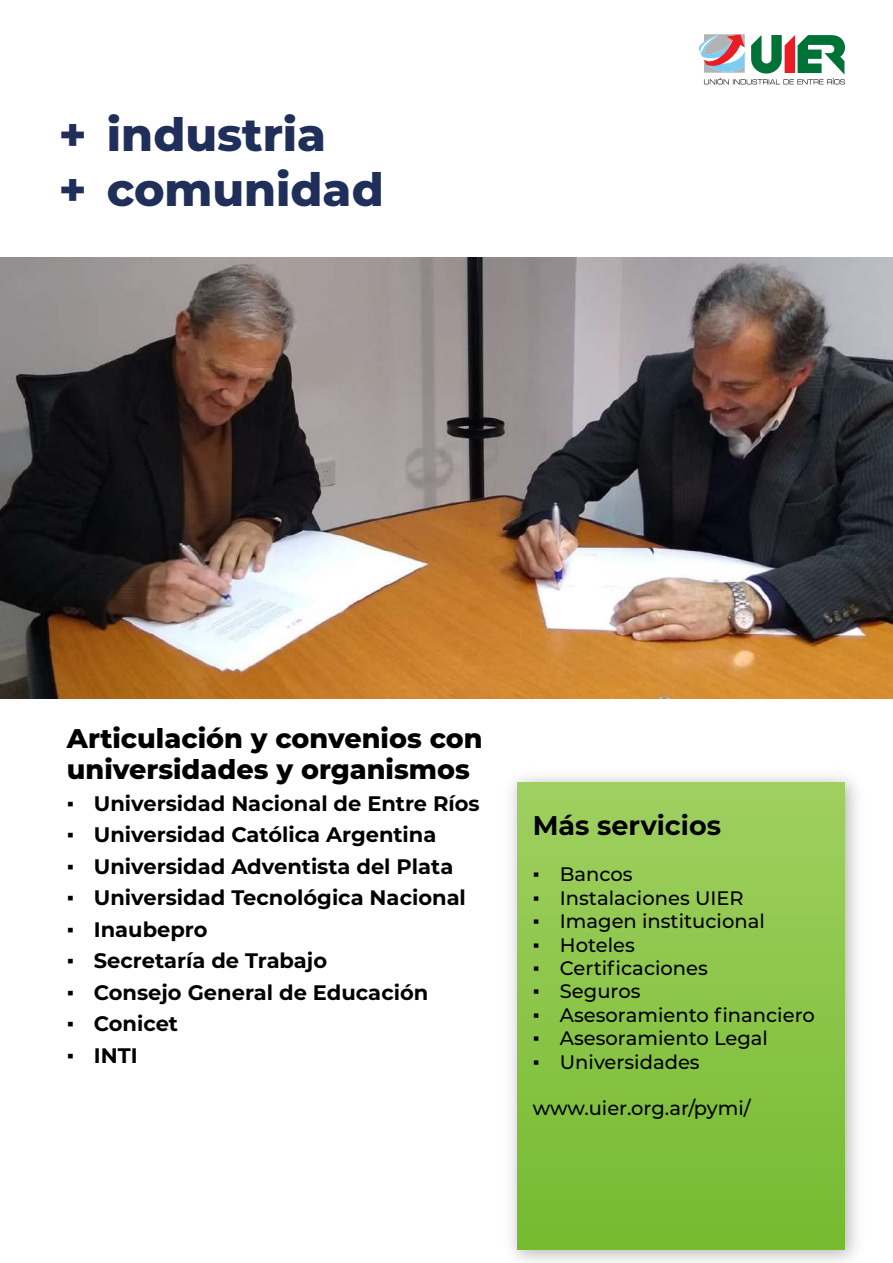
<style>
.page{position:relative;width:893px;height:1263px;background:#fff}
.page>*{position:absolute;margin:0;border:0;box-sizing:border-box;transform-origin:0 0}
.t1{font:800 45.9px/55.1px "Montserrat";color:#202f59}
.t2{font:800 27px/31.5px "Montserrat";color:#000}
.t3{font:700 27px "Montserrat";color:#000}
.t4{font:700 21px "Montserrat";color:#000}
.t5{font:500 19.5px "Montserrat";color:#000}
.s1{font-family:"Times New Roman";font-weight:400}
</style>
<div class="page">
<svg style="left:698px;top:34px;width:147px;height:50px"></svg>
<img style="left:0;top:257px;width:893px;height:441px">
<div style="left:517px;top:782px;width:328px;height:468px;background:linear-gradient(to bottom,#a0d061,#75ba2f)"></div>
<h1 class="t1" style="left:59px;top:105px;width:326px">+ industria<br>+ comunidad</h1>
<p class="t2" style="left:67px;top:721px;width:417px">Articulación y convenios con universidades y organismos</p>
<p class="t4" style="left:67px;top:788px;width:414px"><span class="s1">▪</span> Universidad Nacional de Entre Ríos</p>
<p class="t4" style="left:67px;top:819px;width:371px"><span class="s1">▪</span> Universidad Católica Argentina</p>
<p class="t4" style="left:67px;top:851px;width:388px"><span class="s1">▪</span> Universidad Adventista del Plata</p>
<p class="t4" style="left:67px;top:882px;width:401px"><span class="s1">▪</span> Universidad Tecnológica Nacional</p>
<p class="t4" style="left:67px;top:914px;width:142px"><span class="s1">▪</span> Inaubepro</p>
<p class="t4" style="left:67px;top:945px;width:262px"><span class="s1">▪</span> Secretaría de Trabajo</p>
<p class="t4" style="left:67px;top:977px;width:363px"><span class="s1">▪</span> Consejo General de Educación</p>
<p class="t4" style="left:67px;top:1008px;width:113px"><span class="s1">▪</span> Conicet</p>
<p class="t4" style="left:67px;top:1040px;width:72px"><span class="s1">▪</span> INTI</p>
<p class="t3" style="left:533px;top:806px;width:190px">Más servicios</p>
<p class="t5" style="left:533px;top:861px;width:101px"><span class="s1">▪</span> Bancos</p>
<p class="t5" style="left:533px;top:884px;width:212px"><span class="s1">▪</span> Instalaciones UIER</p>
<p class="t5" style="left:533px;top:908px;width:233px"><span class="s1">▪</span> Imagen institucional</p>
<p class="t5" style="left:533px;top:931px;width:104px"><span class="s1">▪</span> Hoteles</p>
<p class="t5" style="left:533px;top:954px;width:177px"><span class="s1">▪</span> Certificaciones</p>
<p class="t5" style="left:533px;top:978px;width:109px"><span class="s1">▪</span> Seguros</p>
<p class="t5" style="left:533px;top:1001px;width:283px"><span class="s1">▪</span> Asesoramiento financiero</p>
<p class="t5" style="left:533px;top:1025px;width:237px"><span class="s1">▪</span> Asesoramiento Legal</p>
<p class="t5" style="left:533px;top:1048px;width:168px"><span class="s1">▪</span> Universidades</p>
<p class="t5" style="left:533px;top:1095px;width:219px">www.uier.org.ar/pymi/</p>
</div>
